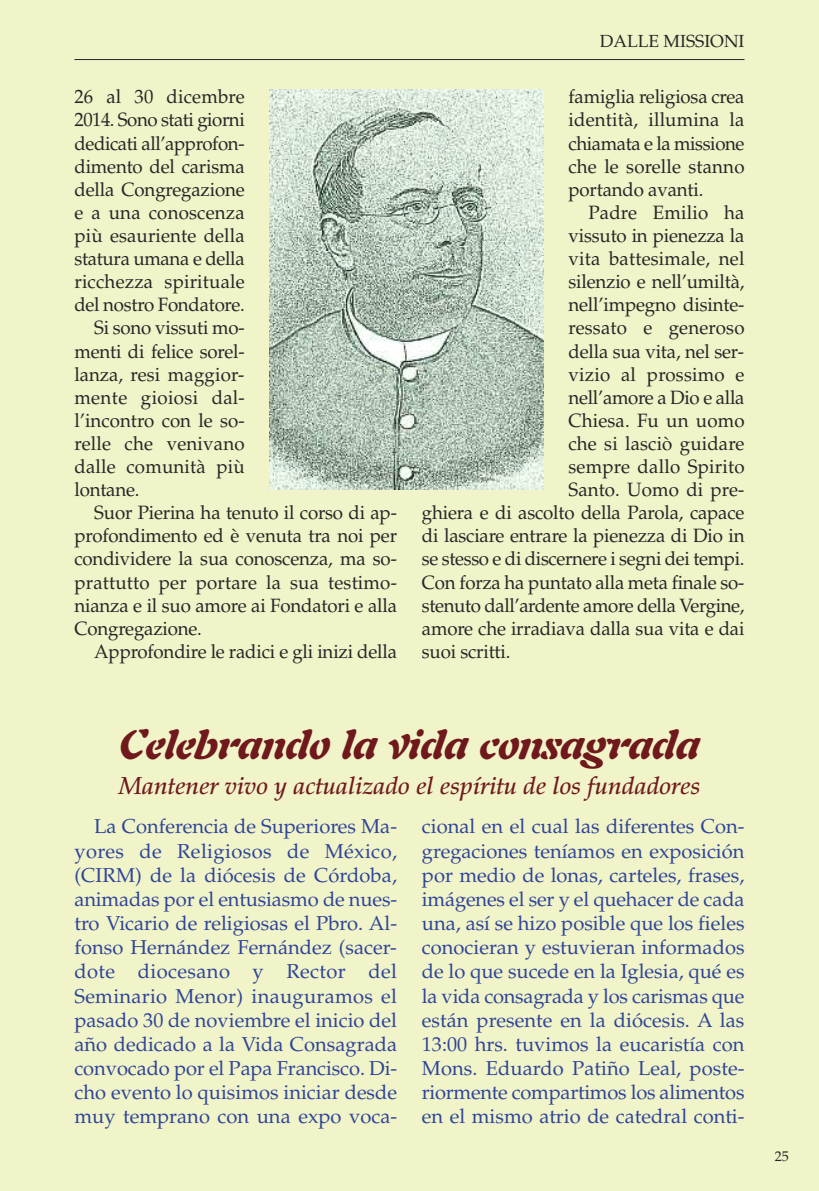
<style>
.page{position:relative;width:819px;height:1191px;background:#f0f4c8}
.page>*{position:absolute;margin:0;border:0;box-sizing:border-box;transform-origin:0 0}
.t1{font:italic 900 42px "Auriol LT Std";letter-spacing:-.01em;color:#70191d}
.t2{font:italic 500 24.5px "Palatino LT Std";color:#70191d}
.t3{font:20.12px/24.2px "Palatino LT Std";color:#304498;text-align:justify}
.t4{font:19.25px/23.1px "Palatino LT Std";letter-spacing:-.01em;color:#272627;text-align:justify}
.t5{font:19.25px "Palatino LT Std";letter-spacing:.01em;color:#272627}
.t6{font:19.25px "Palatino LT Std";letter-spacing:.02em;color:#272627}
.t7{font:17.5px "Palatino LT Std";color:#272627}
.t8{font:14px "Palatino LT Std";color:#272627}
</style>
<div class="page">
<hr style="left:74px;top:59px;width:670px;height:1px;background:#272627">
<img style="left:269px;top:89px;width:275px;height:401px">
<p class="t5" style="left:74px;top:89px;width:172px">26 al 30 dicembre</p>
<p class="t4" style="left:74px;top:111px;width:172px">2014. Sono stati giorni</p>
<p class="t4" style="left:74px;top:134px;width:172px">dedicati all’approfon-</p>
<p class="t4" style="left:74px;top:157px;width:172px">dimento del carisma</p>
<p class="t4" style="left:74px;top:180px;width:172px">della Congregazione</p>
<p class="t5" style="left:74px;top:205px;width:172px">e a una conoscenza</p>
<p class="t4" style="left:74px;top:226px;width:172px">più esauriente della</p>
<p class="t4" style="left:74px;top:249px;width:172px">statura umana e della</p>
<p class="t5" style="left:74px;top:274px;width:172px">ricchezza spirituale</p>
<p class="t4" style="left:74px;top:295px;width:172px">del nostro Fondatore.</p>
<p class="t4" style="left:94px;top:318px;width:152px">Si sono vissuti mo-</p>
<p class="t4" style="left:74px;top:342px;width:172px">menti di felice sorel-</p>
<p class="t5" style="left:74px;top:366px;width:171px">lanza, resi maggior-</p>
<p class="t6" style="left:74px;top:390px;width:172px">mente gioiosi dal-</p>
<p class="t4" style="left:74px;top:411px;width:172px">l’incontro con le so-</p>
<p class="t5" style="left:74px;top:436px;width:172px">relle che venivano</p>
<p class="t5" style="left:74px;top:459px;width:172px">dalle comunità più</p>
<p class="t4" style="left:74px;top:480px;width:67px">lontane.</p>
<p class="t4" style="left:94px;top:503px;width:304px">Suor Pierina ha tenuto il corso di ap-</p>
<p class="t4" style="left:74px;top:526px;width:324px">profondimento ed è venuta tra noi per</p>
<p class="t4" style="left:74px;top:549px;width:324px">condividere la sua conoscenza, ma so-</p>
<p class="t5" style="left:74px;top:574px;width:324px">prattutto per portare la sua testimo-</p>
<p class="t4" style="left:74px;top:596px;width:324px">nianza e il suo amore ai Fondatori e alla</p>
<p class="t4" style="left:74px;top:619px;width:129px">Congregazione.</p>
<p class="t4" style="left:94px;top:642px;width:304px">Approfondire le radici e gli inizi della</p>
<p class="t7" style="left:600px;top:34px;width:146px">DALLE MISSIONI</p>
<p class="t4" style="left:568px;top:87px;width:177px">famiglia religiosa crea identità, illumina la chiamata e la missione che le sorelle stanno portando avanti.</p>
<p class="t5" style="left:588px;top:205px;width:158px">Padre Emilio ha</p>
<p class="t4" style="left:568px;top:226px;width:177px">vissuto in pienezza la</p>
<p class="t5" style="left:568px;top:251px;width:177px">vita battesimale, nel</p>
<p class="t4" style="left:568px;top:272px;width:177px">silenzio e nell’umiltà,</p>
<p class="t4" style="left:568px;top:295px;width:177px">nell’impegno disinte-</p>
<p class="t5" style="left:568px;top:320px;width:177px">ressato e generoso</p>
<p class="t4" style="left:568px;top:342px;width:177px">della sua vita, nel ser-</p>
<p class="t5" style="left:568px;top:366px;width:177px">vizio al prossimo e</p>
<p class="t4" style="left:568px;top:388px;width:177px">nell’amore a Dio e alla</p>
<p class="t4" style="left:568px;top:411px;width:177px">Chiesa. Fu un uomo</p>
<p class="t4" style="left:568px;top:434px;width:177px">che si lasciò guidare</p>
<p class="t5" style="left:568px;top:459px;width:177px">sempre dallo Spirito</p>
<p class="t4" style="left:568px;top:480px;width:177px">Santo. Uomo di pre-</p>
<p class="t4" style="left:422px;top:503px;width:324px">ghiera e di ascolto della Parola, capace</p>
<p class="t4" style="left:422px;top:526px;width:324px">di lasciare entrare la pienezza di Dio in</p>
<p class="t4" style="left:422px;top:549px;width:324px">se stesso e di discernere i segni dei tempi.</p>
<p class="t4" style="left:422px;top:573px;width:324px">Con forza ha puntato alla meta finale so-</p>
<p class="t4" style="left:422px;top:596px;width:324px">stenuto dall’ardente amore della Vergine,</p>
<p class="t4" style="left:422px;top:619px;width:324px">amore che irradiava dalla sua vita e dai</p>
<p class="t4" style="left:422px;top:642px;width:90px">suoi scritti.</p>
<h1 class="t1" style="left:119px;top:729px;width:582px">Celebrando la vida consagrada</h1>
<p class="t2" style="left:119px;top:776px;width:583px">Mantener vivo y actualizado el espíritu de los fundadores</p>
<p class="t3" style="left:74px;top:817px;width:324px;text-indent:20px">La Conferencia de Superiores Ma&shy;yores de Religiosos de México, (CIRM) de la diócesis de Córdoba, animadas por el entusiasmo de nues&shy;tro Vicario de religiosas el Pbro. Al&shy;fonso Hernández Fernández (sacer&shy;dote diocesano y Rector del Seminario Menor) inauguramos el pasado 30 de noviembre el inicio del año dedicado a la Vida Consagrada convocado por el Papa Francisco. Di&shy;cho evento lo quisimos iniciar desde muy temprano con una expo voca-</p>
<p class="t3" style="left:422px;top:817px;width:324px">cional en el cual las diferentes Con&shy;gregaciones teníamos en exposición por medio de lonas, carteles, frases, imágenes el ser y el quehacer de cada una, así se hizo posible que los fieles conocieran y estuvieran informados de lo que sucede en la Iglesia, qué es la vida consagrada y los carismas que están presente en la diócesis. A las 13:00 hrs. tuvimos la eucaristía con Mons. Eduardo Patiño Leal, poste&shy;riormente compartimos los alimentos en el mismo atrio de catedral conti-</p>
<p class="t8" style="left:774px;top:1151px;width:15px">25</p>
</div>
